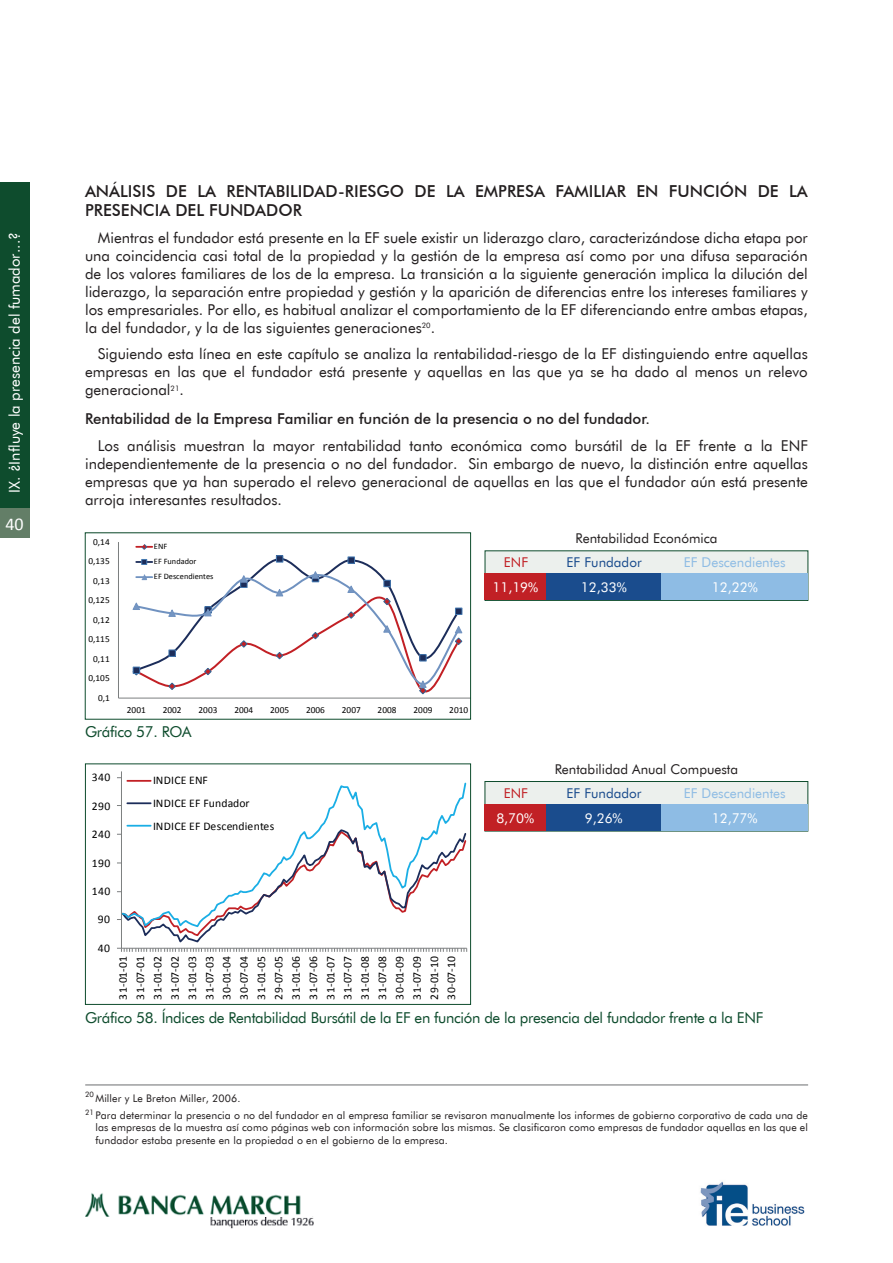
<style>
.page{position:relative;width:893px;height:1263px;background:#fff}
.page>*{position:absolute;margin:0;border:0;box-sizing:border-box;transform-origin:0 0}
.t1{font:18px "Calibri";color:#fff}
.t2{font:500 16.5px/19.8px "Futura BT";color:#231f20}
.t3{font:15px/18px "Futura BT";color:#231f20;text-align:justify}
.t4{font:15px "Futura BT";letter-spacing:-.02em;color:#0e4c2d}
.t5{font:500 15px "Futura BT";color:#231f20}
.t6{font:15px "Futura BT";color:#fff}
.t7{font:13.5px "Futura BT";color:#231f20}
.t8{font:13.5px "Futura BT";color:#fff}
.t9{font:13.5px "Futura BT";color:#8ebce4}
.t10{font:13.5px "Futura BT";color:#1a4c8d}
.t11{font:13.5px "Futura BT";color:#c12025}
.t12{font:11.7px/17.2px "Calibri";letter-spacing:.03em;color:#000001;text-align:justify}
.t13{font:10.5px/16.8px "Futura BT";letter-spacing:.01em;color:#231f20}
.t14{font:9.15px "Calibri";color:#000001}
.t15{font:8.4px/15.1px "Calibri";letter-spacing:.005em;color:#000001}
.t16{font:7.5px "Futura BT";color:#231f20}
</style>
<div class="page">
<div style="left:0;top:183px;width:30px;height:325px;background:#0e4c2d"></div>
<img style="left:700px;top:1181px;width:105px;height:45px">
<img style="left:85px;top:1193px;width:228px;height:36px">
<div style="left:0;top:508px;width:30px;height:30px;background:#637e67"></div>
<svg style="left:117px;top:771px;width:351px;height:181px"></svg>
<div style="left:85px;top:764px;width:386px;height:240px;border:1px solid #0e4c2d"></div>
<hr style="left:85px;top:1085px;width:723px;height:1px;background:#6c6d70">
<div style="left:485px;top:781px;width:323px;height:50px;background:#ecf0ed;border:1px solid #0e4c2d"></div>
<div style="left:485px;top:804px;width:61px;height:27px;background:#c12025"></div>
<div style="left:546px;top:804px;width:116px;height:27px;background:#1a4c8d"></div>
<div style="left:662px;top:804px;width:146px;height:27px;background:#8ebce4"></div>
<div style="left:485px;top:551px;width:323px;height:50px;background:#ecf0ed;border:1px solid #0e4c2d"></div>
<div style="left:485px;top:573px;width:61px;height:27px;background:#c12025"></div>
<div style="left:546px;top:573px;width:116px;height:27px;background:#1a4c8d"></div>
<div style="left:662px;top:573px;width:146px;height:27px;background:#8ebce4"></div>
<svg style="left:131px;top:544px;width:332px;height:155px"></svg>
<p class="t6" style="left:5px;top:493px;width:262px;rotate:-90deg">IX. ¿Influye la presencia del fumador...?</p>
<p class="t1" style="left:5px;top:512px;width:20px">40</p>
<p class="t2" style="left:85px;top:181px;width:724px">ANÁLISIS DE LA RENTABILIDAD-RIESGO DE LA EMPRESA FAMILIAR EN FUNCIÓN DE LA<br>PRESENCIA DEL FUNDADOR</p>
<p class="t3" style="left:85px;top:228px;width:724px;text-indent:13px">Mientras el fundador está presente en la EF suele existir un liderazgo claro, caracterizándose dicha etapa por una coincidencia casi total de la propiedad y la gestión de la empresa así como por una difusa separación de los valores familiares de los de la empresa. La transición a la siguiente generación implica la dilución del liderazgo, la separación entre propiedad y gestión y la aparición de diferencias entre los intereses familiares y los empresariales. Por ello, es habitual analizar el comportamiento de la EF diferenciando entre ambas etapas, la del fundador, y la de las siguientes generaciones<sup>20</sup>.</p>
<p class="t3" style="left:85px;top:345px;width:724px;text-indent:13px">Siguiendo esta línea en este capítulo se analiza la rentabilidad-riesgo de la EF distinguiendo entre aquellas empresas en las que el fundador está presente y aquellas en las que ya se ha dado al menos un relevo generacional<sup>21</sup>.</p>
<p class="t5" style="left:85px;top:410px;width:566px">Rentabilidad de la Empresa Familiar en función de la presencia o no del fundador.</p>
<p class="t3" style="left:85px;top:436px;width:724px;text-indent:13px">Los análisis muestran la mayor rentabilidad tanto económica como bursátil de la EF frente a la ENF independientemente de la presencia o no del fundador. Sin embargo de nuevo, la distinción entre aquellas empresas que ya han superado el relevo generacional de aquellas en las que el fundador aún está presente arroja interesantes resultados.</p>
<p class="t14" style="left:93px;top:536px;width:18px">0,14</p>
<p class="t14" style="left:89px;top:555px;width:23px">0,135</p>
<p class="t14" style="left:93px;top:575px;width:18px">0,13</p>
<p class="t14" style="left:89px;top:594px;width:23px">0,125</p>
<p class="t14" style="left:93px;top:614px;width:18px">0,12</p>
<p class="t15" style="left:99px;top:629px;width:18px">2010</p>
<p class="t14" style="left:89px;top:633px;width:23px">0,115</p>
<p class="t14" style="left:93px;top:653px;width:18px">0,11</p>
<p class="t14" style="left:89px;top:672px;width:23px">0,105</p>
<p class="t14" style="left:98px;top:692px;width:13px">0,1</p>
<p class="t15" style="left:154px;top:539px;width:61px">ENF<br>EF Fundador<br>EF Descendientes</p>
<p class="t14" style="left:127px;top:704px;width:20px">2001</p>
<p class="t14" style="left:163px;top:704px;width:20px">2002</p>
<p class="t14" style="left:199px;top:704px;width:20px">2003</p>
<p class="t14" style="left:234px;top:704px;width:20px">2004</p>
<p class="t14" style="left:270px;top:704px;width:20px">2005</p>
<p class="t14" style="left:306px;top:704px;width:20px">2006</p>
<p class="t14" style="left:342px;top:704px;width:20px">2007</p>
<p class="t14" style="left:378px;top:704px;width:20px">2008</p>
<p class="t14" style="left:413px;top:704px;width:20px">2009</p>
<p class="t14" style="left:449px;top:704px;width:20px">2010</p>
<p class="t4" style="left:85px;top:723px;width:108px">Gráfico 57. ROA</p>
<p class="t12" style="left:92px;top:769px;width:20px">340</p>
<p class="t12" style="left:92px;top:797px;width:20px">290</p>
<p class="t12" style="left:92px;top:825px;width:20px">240</p>
<p class="t12" style="left:92px;top:854px;width:20px">190</p>
<p class="t12" style="left:92px;top:882px;width:20px">140</p>
<p class="t12" style="left:98px;top:911px;width:14px">90</p>
<p class="t12" style="left:98px;top:939px;width:14px">40</p>
<p class="t12" style="left:153px;top:769px;width:123px;line-height:22.6px;text-align:left">INDICE ENF<br>INDICE EF Fundador<br>INDICE EF Descendientes</p>
<p class="t12" style="left:114px;top:999px;width:45px;rotate:-90deg">31-01-01<br>31-07-01<br>31-01-02<br>31-07-02<br>31-01-03<br>31-07-03<br>30-01-04<br>30-07-04<br>31-01-05<br>29-07-05<br>31-01-06<br>31-07-06<br>31-01-07<br>31-07-07<br>31-01-08<br>31-07-08<br>30-01-09<br>31-07-09<br>29-01-10<br>30-07-10</p>
<p class="t7" style="left:575px;top:530px;width:143px">Rentabilidad Económica</p>
<p class="t11" style="left:504px;top:554px;width:26px">ENF</p>
<p class="t10" style="left:567px;top:554px;width:77px">EF Fundador</p>
<p class="t9" style="left:684px;top:554px;width:103px">EF Descendientes</p>
<p class="t8" style="left:492px;top:579px;width:47px">11,19%</p>
<p class="t8" style="left:581px;top:579px;width:47px">12,33%</p>
<p class="t8" style="left:712px;top:579px;width:47px">12,22%</p>
<p class="t7" style="left:555px;top:761px;width:185px">Rentabilidad Anual Compuesta</p>
<p class="t11" style="left:504px;top:785px;width:26px">ENF</p>
<p class="t10" style="left:566px;top:785px;width:77px">EF Fundador</p>
<p class="t9" style="left:684px;top:785px;width:103px">EF Descendientes</p>
<p class="t8" style="left:496px;top:810px;width:39px">8,70%</p>
<p class="t8" style="left:585px;top:810px;width:39px">9,26%</p>
<p class="t8" style="left:712px;top:810px;width:47px">12,77%</p>
<p class="t4" style="left:85px;top:1009px;width:680px">Gráfico 58. Índices de Rentabilidad Bursátil de la EF en función de la presencia del fundador frente a la ENF</p>
<p class="t16" style="left:85px;top:1090px;width:10px">20</p>
<p class="t16" style="left:85px;top:1108px;width:10px">21</p>
<p class="t13" style="left:95px;top:1090px;width:714px">Miller y Le Breton Miller, 2006.<br>Para determinar la presencia o no del fundador en al empresa familiar se revisaron manualmente los informes de gobierno corporativo de cada una de</p>
<p class="t13" style="left:95px;top:1121px;width:714px;line-height:12.6px">las empresas de la muestra así como páginas web con información sobre las mismas. Se clasificaron como empresas de fundador aquellas en las que el fundador estaba presente en la propiedad o en el gobierno de la empresa.</p>
</div>
